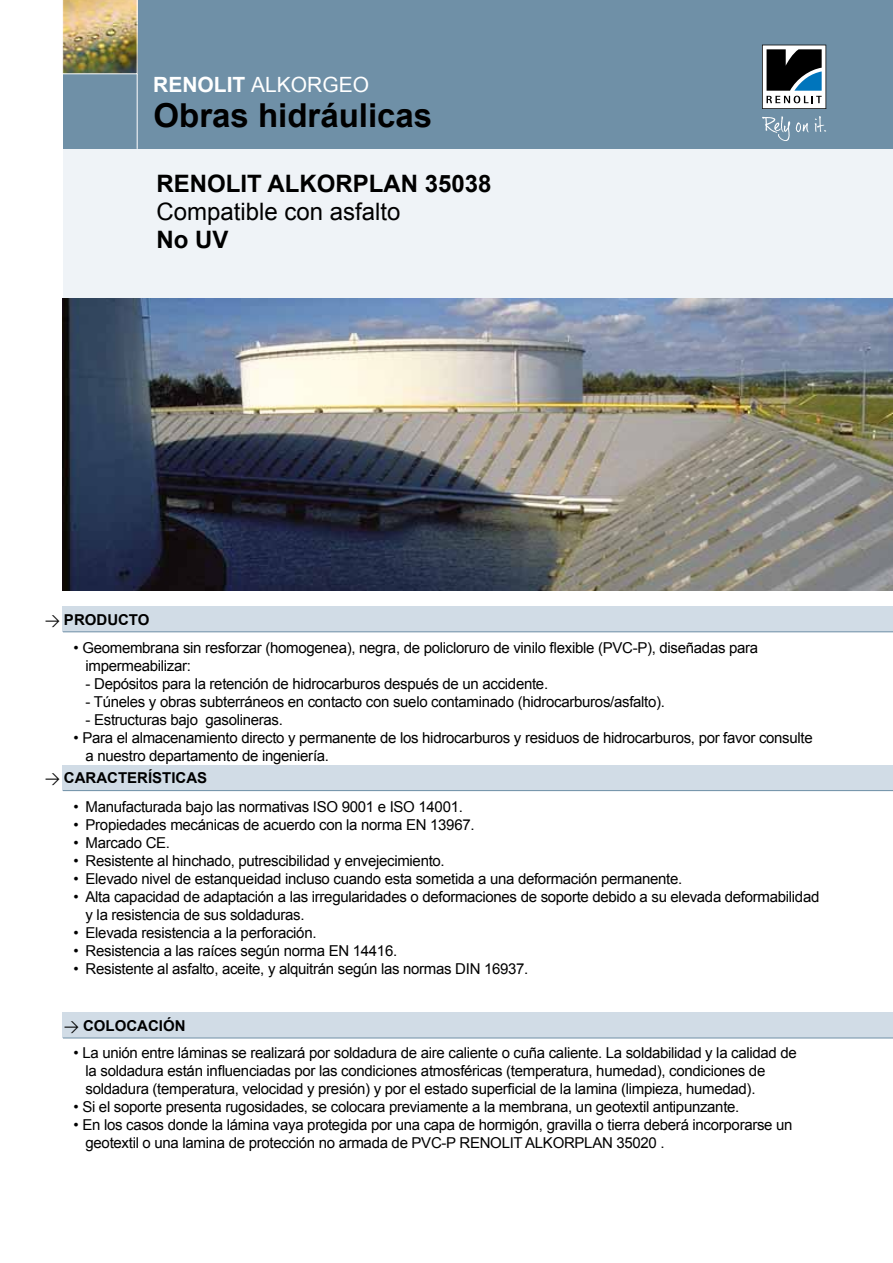
<style>
.page{position:relative;width:893px;height:1263px;background:#fff}
.page>*{position:absolute;margin:0;border:0;box-sizing:border-box;transform-origin:0 0}
.t1{font:700 33px "Arial";color:#000}
.t2{font:700 24px "Arial";color:#000}
.t3{font:24px "Arial";color:#000}
.t4{font:21px "Arial";color:#fff}
.t5{font:15px/18px "Arial";letter-spacing:-.02em;color:#000}
.t6{font:700 15px "Arial";color:#000}
.s1{font-weight:700}
.s2{font-family:"DIN Regular Expert";font-weight:400}
</style>
<div class="page">
<div style="left:63px;top:150px;width:830px;height:150px;background:#eff3f7"></div>
<div style="left:63px;top:0;width:830px;height:149px;background:#6f90a7"></div>
<svg style="left:762px;top:45px;width:64px;height:64px;background:#6d777c"></svg>
<svg style="left:796px;top:122px;width:13px;height:10px"></svg>
<svg style="left:815px;top:116px;width:11px;height:16px"></svg>
<svg style="left:762px;top:116px;width:28px;height:25px"></svg>
<img style="left:62px;top:0;width:76px;height:74px">
<hr style="left:137px;top:74px;width:1px;height:75px;background:#fff">
<div style="left:63px;top:606px;width:830px;height:26px;background:#d1dce6"></div>
<div style="left:63px;top:1012px;width:830px;height:26px;background:#d1dce6"></div>
<hr style="left:63px;top:631px;width:830px;height:1px;background:#6f90a7">
<div style="left:63px;top:765px;width:830px;height:26px;background:#d1dce6"></div>
<hr style="left:63px;top:790px;width:830px;height:1px;background:#6f90a7">
<hr style="left:63px;top:1037px;width:830px;height:1px;background:#6f90a7">
<img style="left:63px;top:299px;width:830px;height:292px">
<h3 class="t4" style="left:153px;top:71px;width:217px"><span class="s1">RENOLIT</span> ALKORGEO</h3>
<h1 class="t1" style="left:153px;top:94px;width:280px">Obras hidráulicas</h1>
<h2 class="t2" style="left:156px;top:168px;width:337px">RENOLIT ALKORPLAN 35038</h2>
<h2 class="t3" style="left:156px;top:196px;width:246px">Compatible con asfalto</h2>
<h2 class="t2" style="left:156px;top:223px;width:73px">No UV</h2>
<p class="t6" style="left:45px;top:609px;width:106px"><span class="s2">W</span> PRODUCTO</p>
<p class="t5" style="left:86px;top:639px;width:674px;text-indent:-12px">• Geomembrana sin resforzar (homogenea), negra, de policloruro de vinilo flexible (PVC-P), diseñadas para impermeabilizar:</p>
<p class="t5" style="left:86px;top:675px;width:464px">- Depósitos para la retención de hidrocarburos después de un accidente.</p>
<p class="t5" style="left:86px;top:693px;width:581px">- Túneles y obras subterráneos en contacto con suelo contaminado (hidrocarburos/asfalto).</p>
<p class="t5" style="left:86px;top:711px;width:199px">- Estructuras bajo gasolineras.</p>
<p class="t5" style="left:86px;top:729px;width:729px;text-indent:-12px">• Para el almacenamiento directo y permanente de los hidrocarburos y residuos de hidrocarburos, por favor consulte a nuestro departamento de ingeniería.</p>
<p class="t5" style="left:74px;top:797px;width:391px">• Manufacturada bajo las normativas ISO 9001 e ISO 14001.</p>
<p class="t5" style="left:74px;top:815px;width:402px">• Propiedades mecánicas de acuerdo con la norma EN 13967.</p>
<p class="t5" style="left:74px;top:833px;width:98px">• Marcado CE.</p>
<p class="t5" style="left:74px;top:851px;width:373px">• Resistente al hinchado, putrescibilidad y envejecimiento.</p>
<p class="t5" style="left:74px;top:869px;width:610px">• Elevado nivel de estanqueidad incluso cuando esta sometida a una deformación permanente.</p>
<p class="t5" style="left:86px;top:887px;width:735px;text-indent:-12px">• Alta capacidad de adaptación a las irregularidades o deformaciones de soporte debido a su elevada deformabilidad y la resistencia de sus soldaduras.</p>
<p class="t5" style="left:74px;top:923px;width:244px">• Elevada resistencia a la perforación.</p>
<p class="t5" style="left:74px;top:941px;width:325px">• Resistencia a las raíces según norma EN 14416.</p>
<p class="t5" style="left:74px;top:959px;width:456px">• Resistente al asfalto, aceite, y alquitrán según las normas DIN 16937.</p>
<p class="t6" style="left:45px;top:768px;width:164px"><span class="s2">W</span> CARACTERÍSTICAS</p>
<p class="t6" style="left:64px;top:1016px;width:123px"><span class="s2">W</span> COLOCACIÓN</p>
<p class="t5" style="left:86px;top:1044px;width:713px;text-indent:-12px">• La unión entre láminas se realizará por soldadura de aire caliente o cuña caliente. La soldabilidad y la calidad de la soldadura están influenciadas por las condiciones atmosféricas (temperatura, humedad), condiciones de soldadura (temperatura, velocidad y presión) y por el estado superficial de la lamina (limpieza, humedad).</p>
<p class="t5" style="left:74px;top:1098px;width:667px">• Si el soporte presenta rugosidades, se colocara previamente a la membrana, un geotextil antipunzante.</p>
<p class="t5" style="left:86px;top:1116px;width:708px;text-indent:-12px">• En los casos donde la lámina vaya protegida por una capa de hormigón, gravilla o tierra deberá incorporarse un geotextil o una lamina de protección no armada de PVC-P RENOLIT ALKORPLAN 35020 .</p>
</div>
